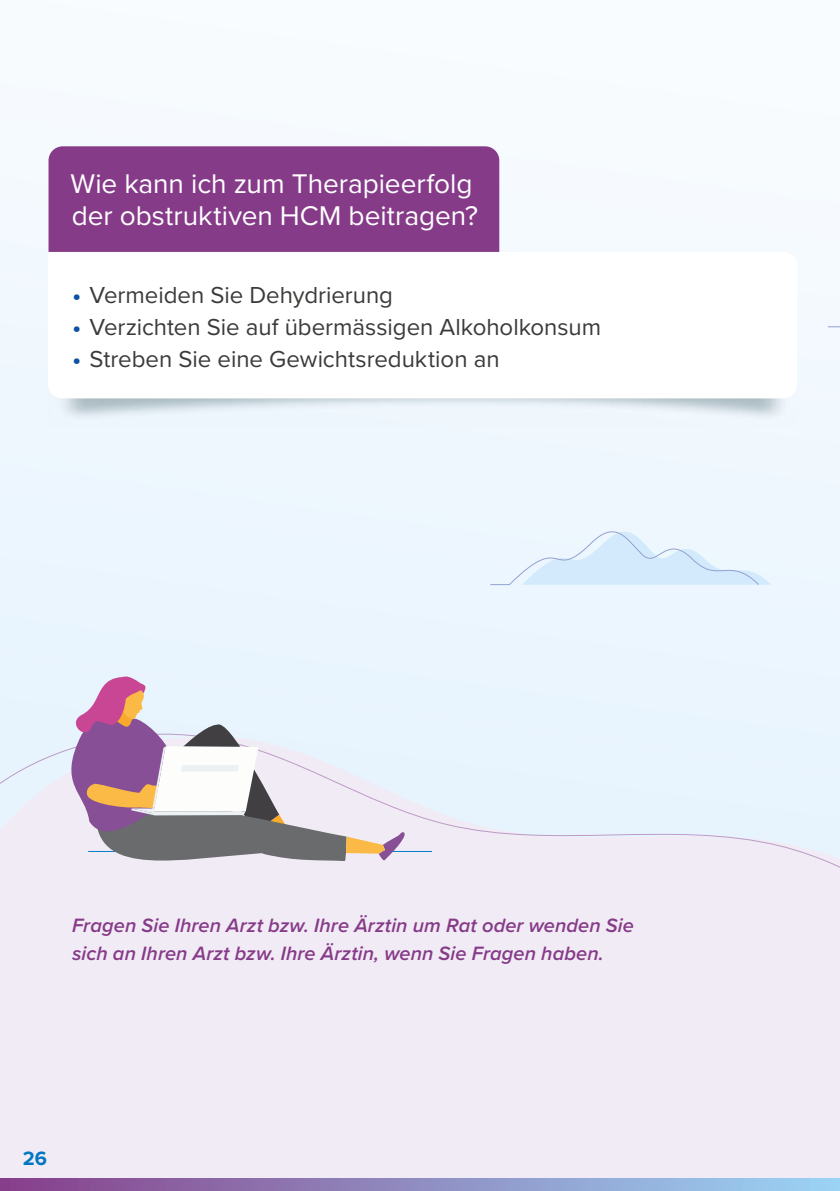
<style>
.page{position:relative;width:840px;height:1191px;background:#fff}
.page>*{position:absolute;margin:0;border:0;box-sizing:border-box;transform-origin:0 0}
.t1{font:28px/32px "Proxima Nova";color:#fff}
.t2{font:24px "Proxima Nova";color:#3b3b3a}
.t3{font:italic 600 20px/28px "Proxima Nova";letter-spacing:.005em;color:#863b89}
.t4{font:700 20px "Proxima Nova";color:#0078c0}
.s1{font-weight:700;color:#0b53a1}
</style>
<div class="page">
<div style="left:0;top:0;width:839px;height:1191px;background:#edf7fe"></div>
<div style="left:48px;top:330px;width:750px;height:98px;background:#1a1a18;opacity:.75"></div>
<div style="left:48px;top:146px;width:451px;height:106px;background:#863b89"></div>
<div style="left:48px;top:252px;width:748px;height:146px;background:#fff"></div>
<svg style="left:0;top:753px;width:839px;height:425px"></svg>
<svg style="left:828px;top:326px;width:11px;height:2px"></svg>
<svg style="left:490px;top:531px;width:280px;height:55px"></svg>
<svg style="left:0;top:1178px;width:839px;height:13px;background:#908bc0"></svg>
<hr style="left:88px;top:851px;width:344px;height:1px;background:#037ec3">
<svg style="left:56px;top:676px;width:351px;height:200px"></svg>
<p class="t1" style="left:70px;top:167px;width:409px">Wie kann ich zum Therapieerfolg der obstruktiven HCM beitragen?</p>
<p class="t2" style="left:72px;top:277px;width:322px"><span class="s1">•</span> Vermeiden Sie Dehydrierung</p>
<p class="t2" style="left:72px;top:309px;width:530px"><span class="s1">•</span> Verzichten Sie auf übermässigen Alkoholkonsum</p>
<p class="t2" style="left:72px;top:341px;width:428px"><span class="s1">•</span> Streben Sie eine Gewichtsreduktion an</p>
<p class="t3" style="left:72px;top:910px;width:563px">Fragen Sie Ihren Arzt bzw. Ihre Ärztin um Rat oder wenden Sie sich an Ihren Arzt bzw. Ihre Ärztin, wenn Sie Fragen haben.</p>
<p class="t4" style="left:23px;top:1143px;width:26px">26</p>
</div>
